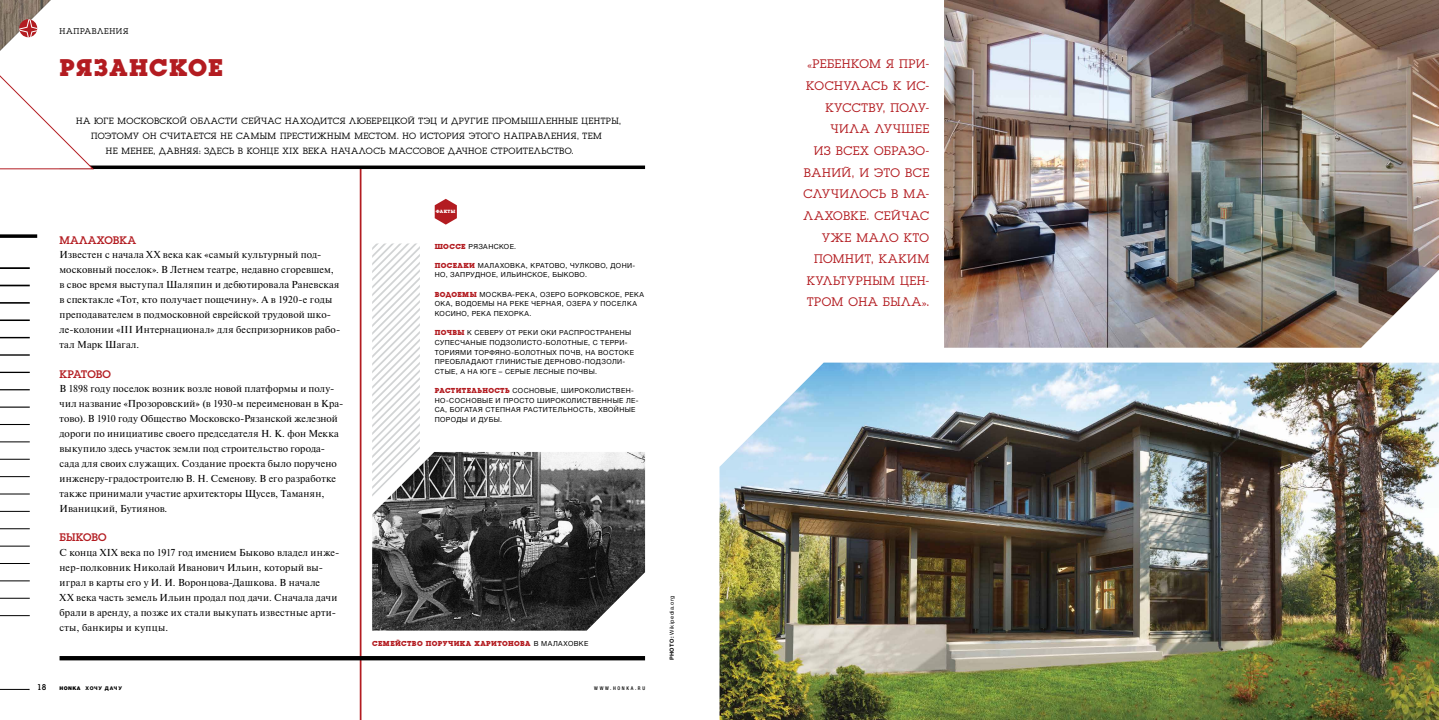
<style>
.page{position:relative;width:1439px;height:720px;background:#fff}
.page>*{position:absolute;margin:0;border:0;box-sizing:border-box;transform-origin:0 0}
.t1{font:700 25.11px "Luga";letter-spacing:.055em;color:#b31c21}
.t2{font:12.95px/21.6px "Luga";letter-spacing:.04em;color:#b31c21;text-align:right}
.t3{font:11.46px "Luga";letter-spacing:.01em;color:#b31c21}
.t4{font:10.06px/14.9px "Newton";letter-spacing:.015em;color:#000}
.t5{font:9.45px "Luga";letter-spacing:.045em;color:#000}
.t6{font:8.66px "Luga";letter-spacing:.075em;color:#000}
.t7{font:8.66px "Luga";color:#000}
.t8{font:700 7.52px "Luga";letter-spacing:.05em;color:#b31c21}
.t9{font:7px/9.6px "Helvetica Neue LTW1 G";letter-spacing:.05em;color:#000}
.t10{font:5.6px "Helvetica Neue LTW1 G";letter-spacing:.07em;color:#000}
.t11{font:800 5.08px "Helvetica Neue LTW1 G";letter-spacing:.165em;color:#000}
.t12{font:500 condensed 5.08px "Helvetica Neue LTW1 G";letter-spacing:.325em;color:#000}
.t13{font:700 4.81px "Luga";letter-spacing:.07em;color:#fff}
.s1{font-family:"Luga";font-weight:700;font-size:7.52px;color:#b31c21}
.s2{font-family:"Helvetica Neue LTW1 G";font-weight:400;font-size:7px;color:#000}
.s3{font-weight:900}
.s4{font-weight:700}
</style>
<div class="page">
<svg style="left:0;top:688px;width:30px;height:2px"></svg>
<svg style="left:0;top:234px;width:37px;height:4px"></svg>
<hr style="left:0;top:267px;width:30px;height:2px;background:#000">
<hr style="left:0;top:284px;width:30px;height:2px;background:#000">
<hr style="left:0;top:302px;width:30px;height:1px;background:#000">
<hr style="left:0;top:319px;width:30px;height:2px;background:#000">
<hr style="left:0;top:337px;width:30px;height:1px;background:#000">
<hr style="left:0;top:354px;width:30px;height:1px;background:#000">
<hr style="left:0;top:371px;width:30px;height:2px;background:#000">
<hr style="left:0;top:389px;width:30px;height:1px;background:#000">
<hr style="left:0;top:406px;width:30px;height:1px;background:#000">
<hr style="left:0;top:424px;width:30px;height:1px;background:#000">
<hr style="left:0;top:441px;width:30px;height:1px;background:#000">
<hr style="left:0;top:458px;width:30px;height:1px;background:#000">
<hr style="left:0;top:476px;width:30px;height:1px;background:#000">
<hr style="left:0;top:493px;width:30px;height:1px;background:#000">
<hr style="left:0;top:511px;width:30px;height:1px;background:#000">
<hr style="left:0;top:528px;width:30px;height:1px;background:#000">
<hr style="left:0;top:545px;width:30px;height:1px;background:#000">
<hr style="left:0;top:563px;width:30px;height:1px;background:#000">
<hr style="left:0;top:580px;width:30px;height:1px;background:#000">
<hr style="left:0;top:598px;width:30px;height:1px;background:#000">
<hr style="left:0;top:615px;width:30px;height:1px;background:#000">
<img style="left:719px;top:362px;width:720px;height:357px">
<img style="left:944px;top:0;width:495px;height:347px">
<img style="left:372px;top:452px;width:273px;height:178px">
<hr style="left:360px;top:167px;width:1px;height:552px;background:#b31c21">
<svg style="left:93px;top:165px;width:552px;height:4px;background:#222"></svg>
<svg style="left:0;top:0;width:93px;height:169px"></svg>
<svg style="left:372px;top:243px;width:48px;height:253px"></svg>
<div style="left:60px;top:655px;width:585px;height:5px;background:#000"></div>
<svg style="left:435px;top:199px;width:22px;height:25px"></svg>
<p class="t6" style="left:60px;top:27px;width:70px">НАПРАВЛЕНИЯ</p>
<h1 class="t1" style="left:60px;top:55px;width:165px">РЯЗАНСКОЕ</h1>
<p class="t5" style="left:76px;top:117px;width:546px">НА ЮГЕ МОСКОВСКОЙ ОБЛАСТИ СЕЙЧАС НАХОДИТСЯ ЛЮБЕРЕЦКОЙ ТЭЦ И ДРУГИЕ ПРОМЫШЛЕННЫЕ ЦЕНТРЫ,</p>
<p class="t5" style="left:91px;top:132px;width:512px">ПОЭТОМУ ОН СЧИТАЕТСЯ НЕ САМЫМ ПРЕСТИЖНЫМ МЕСТОМ. НО ИСТОРИЯ ЭТОГО НАПРАВЛЕНИЯ, ТЕМ</p>
<p class="t5" style="left:106px;top:147px;width:469px">НЕ МЕНЕЕ, ДАВНЯЯ: ЗДЕСЬ В КОНЦЕ XIX ВЕКА НАЧАЛОСЬ МАССОВОЕ ДАЧНОЕ СТРОИТЕЛЬСТВО.</p>
<p class="t3" style="left:60px;top:234px;width:78px">МАЛАХОВКА</p>
<p class="t4" style="left:60px;top:247px;width:282px">Известен с начала XX века как «самый культурный под&shy;московный поселок». В Летнем театре, недавно сгоревшем, в свое время выступал Шаляпин и дебютировала Раневская в спектакле «Тот, кто получает пощечину». А в 1920-е годы преподавателем в подмосковной еврейской трудовой шко&shy;ле-колонии «III Интернационал» для беспризорников рабо&shy;тал Марк Шагал.</p>
<p class="t3" style="left:60px;top:368px;width:53px">КРАТОВО</p>
<p class="t4" style="left:60px;top:381px;width:285px">В 1898 году поселок возник возле новой платформы и полу&shy;чил название «Прозоровский» (в 1930‑м переименован в Кра&shy;тово). В 1910 году Общество Московско-Рязанской железной дороги по инициативе своего председателя Н. К. фон Мекка выкупило здесь участок земли под строительство города&shy;сада для своих служащих. Создание проекта было поручено инженеру-градостроителю В. Н. Семенову. В его разработке также принимали участие архитекторы Щусев, Таманян, Иваницкий, Бутиянов.</p>
<p class="t3" style="left:60px;top:531px;width:49px">БЫКОВО</p>
<p class="t4" style="left:60px;top:544px;width:281px">C конца XIX века по 1917 год имением Быково владел инже&shy;нер-полковник Николай Иванович Ильин, который вы&shy;играл в карты его у И. И. Воронцова-Дашкова. В начале<br>XX века часть земель Ильин продал под дачи. Сначала дачи брали в аренду, а позже их стали выкупать известные арти&shy;сты, банкиры и купцы.</p>
<p class="t13" style="left:436px;top:209px;width:21px">ФАКТЫ</p>
<p class="t9" style="left:435px;top:241px;width:83px"><span class="s1">ШОССЕ</span> РЯЗАНСКОЕ.</p>
<p class="t9" style="left:435px;top:260px;width:202px"><span class="s1">ПОСЕЛКИ</span> МАЛАХОВКА, КРАТОВО, ЧУЛКОВО, ДОНИ-<br>НО, ЗАПРУДНОЕ, ИЛЬИНСКОЕ, БЫКОВО.</p>
<p class="t9" style="left:435px;top:289px;width:211px"><span class="s1">ВОДОЕМЫ</span> МОСКВА-РЕКА, ОЗЕРО БОРКОВСКОЕ, РЕКА<br>ОКА, ВОДОЕМЫ НА РЕКЕ ЧЕРНАЯ, ОЗЕРА У ПОСЕЛКА<br>КОСИНО, РЕКА ПЕХОРКА.</p>
<p class="t9" style="left:435px;top:328px;width:201px"><span class="s1">ПОЧВЫ</span> К СЕВЕРУ ОТ РЕКИ ОКИ РАСПРОСТРАНЕНЫ СУПЕСЧАНЫЕ ПОДЗОЛИСТО-БОЛОТНЫЕ, С ТЕРРИ-ТОРИЯМИ ТОРФЯНО-БОЛОТНЫХ ПОЧВ, НА ВОСТОКЕ ПРЕОБЛАДАЮТ ГЛИНИСТЫЕ ДЕРНОВО-ПОДЗОЛИ-СТЫЕ, А НА ЮГЕ – СЕРЫЕ ЛЕСНЫЕ ПОЧВЫ.</p>
<p class="t9" style="left:435px;top:385px;width:205px"><span class="s1">РАСТИТЕЛЬНОСТЬ</span> СОСНОВЫЕ, ШИРОКОЛИСТВЕН-НО-СОСНОВЫЕ И ПРОСТО ШИРОКОЛИСТВЕННЫЕ ЛЕ-СА, БОГАТАЯ СТЕПНАЯ РАСТИТЕЛЬНОСТЬ, ХВОЙНЫЕ ПОРОДЫ И ДУБЫ.</p>
<p class="t8" style="left:372px;top:639px;width:218px">СЕМЕЙСТВО ПОРУЧИКА ХАРИТОНОВА <span class="s2">В МАЛАХОВКЕ</span></p>
<p class="t7" style="left:37px;top:682px;width:11px">18</p>
<p class="t11" style="left:60px;top:685px;width:64px"><span class="s3">HONKA</span> ХОЧУ ДАЧУ</p>
<p class="t12" style="left:594px;top:685px;width:52px">WWW.HONKA.RU</p>
<p class="t10" style="left:668px;top:660px;width:66px;rotate:-90deg"><span class="s4">PHOTO:</span> Wikipedia.org</p>
<p class="t2" style="left:803px;top:53px;width:127px">«РЕБЕНКОМ Я ПРИ-<br>КОСНУЛАСЬ К ИС-<br>КУССТВУ, ПОЛУ-<br>ЧИЛА ЛУЧШЕЕ<br>ИЗ ВСЕХ ОБРАЗО-<br>ВАНИЙ, И ЭТО ВСЕ<br>СЛУЧИЛОСЬ В МА-<br>ЛАХОВКЕ. СЕЙЧАС<br>УЖЕ МАЛО КТО<br>ПОМНИТ, КАКИМ<br>КУЛЬТУРНЫМ ЦЕН-<br>ТРОМ ОНА БЫЛА».</p>
</div>
